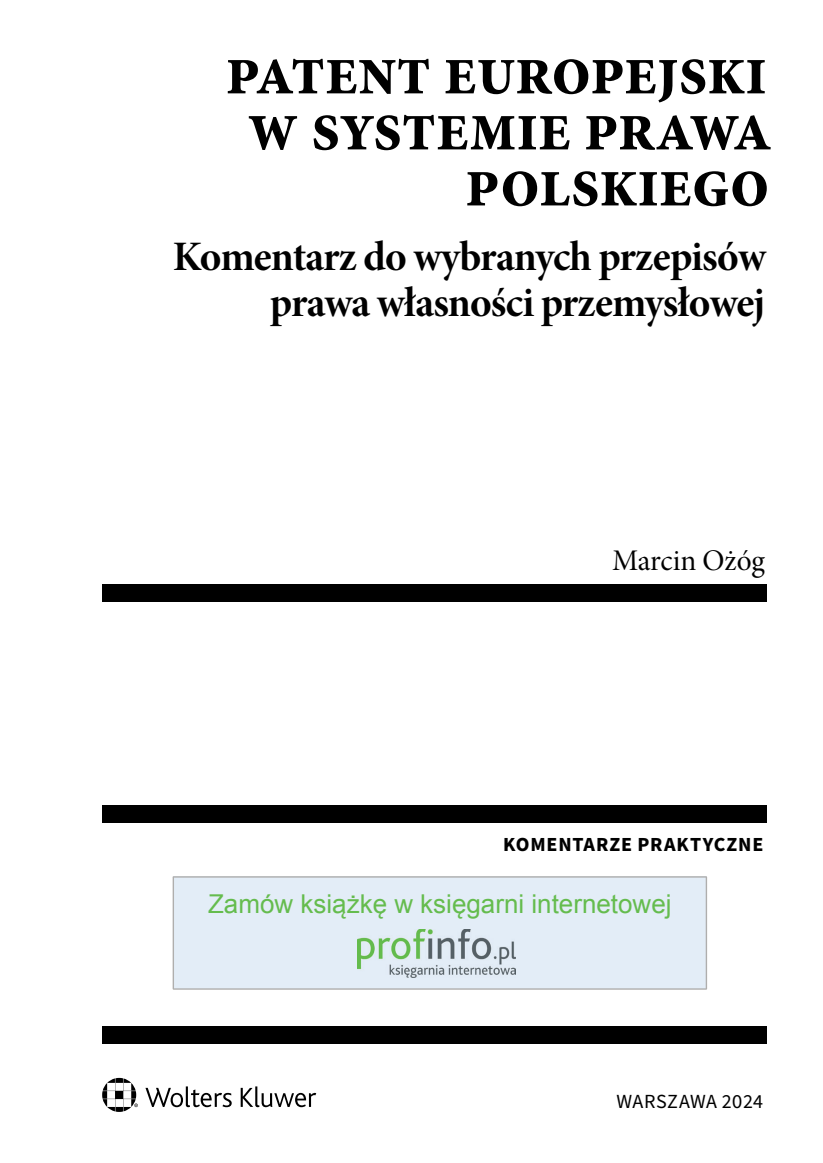
<style>
.page{position:relative;width:823px;height:1163px;background:#fff}
.page>*{position:absolute;margin:0;border:0;box-sizing:border-box;transform-origin:0 0}
.FRONT__tytul_4_linijki{font:700 condensed 70px "Minion Pro";letter-spacing:-.01em;color:#000}
.FRONT__podtytul_4_linijki{font:42px/46px "Minion Pro Bold Subh";letter-spacing:-.02em;color:#000;text-align:right}
.FRONT__autorzy{font:30px "Minion Pro Subh";color:#000}
.t1{font:26px "Arial";color:#65bc4e}
.FRONT__nazwa_serii{font:700 20px "Source Sans Pro";letter-spacing:.045em;color:#000}
.FRONT__numer_wydania{font:20px "Source Sans Pro";letter-spacing:.01em;color:#000}
</style>
<div class="page">
<svg style="left:102px;top:1077px;width:214px;height:34px"></svg>
<div style="left:102px;top:584px;width:663px;height:17px;background:#000"></div>
<div style="left:102px;top:1026px;width:663px;height:17px;background:#000"></div>
<div style="left:102px;top:805px;width:663px;height:17px;background:#000"></div>
<div style="left:172px;top:876px;width:534px;height:113px;background:#e3edf7"></div>
<div style="left:181px;top:893px;width:517px;height:34px;background:#e3edf7"></div>
<div style="left:357px;top:928px;width:165px;height:51px;background:#e3edf7"></div>
<img style="left:357px;top:929px;width:158px;height:48px">
<p class="FRONT__tytul_4_linijki" style="left:225px;top:23px;width:543px">Patent europejski</p>
<p class="FRONT__tytul_4_linijki" style="left:247px;top:79px;width:526px">w systemie prawa</p>
<p class="FRONT__tytul_4_linijki" style="left:464px;top:135px;width:306px">polskiego</p>
<p class="FRONT__podtytul_4_linijki" style="left:173px;top:233px;width:594px">Komentarz do wybranych przepisów prawa własności przemysłowej</p>
<p class="FRONT__autorzy" style="left:611px;top:541px;width:154px">Marcin Ożóg</p>
<p class="FRONT__nazwa_serii" style="left:503px;top:830px;width:261px">KOMENTARZE PRAKTYCZNE</p>
<p class="t1" style="left:208px;top:886px;width:465px">Zamów książkę w księgarni internetowej</p>
<p class="FRONT__numer_wydania" style="left:616px;top:1087px;width:148px">WARSZAWA 2024</p>
</div>
